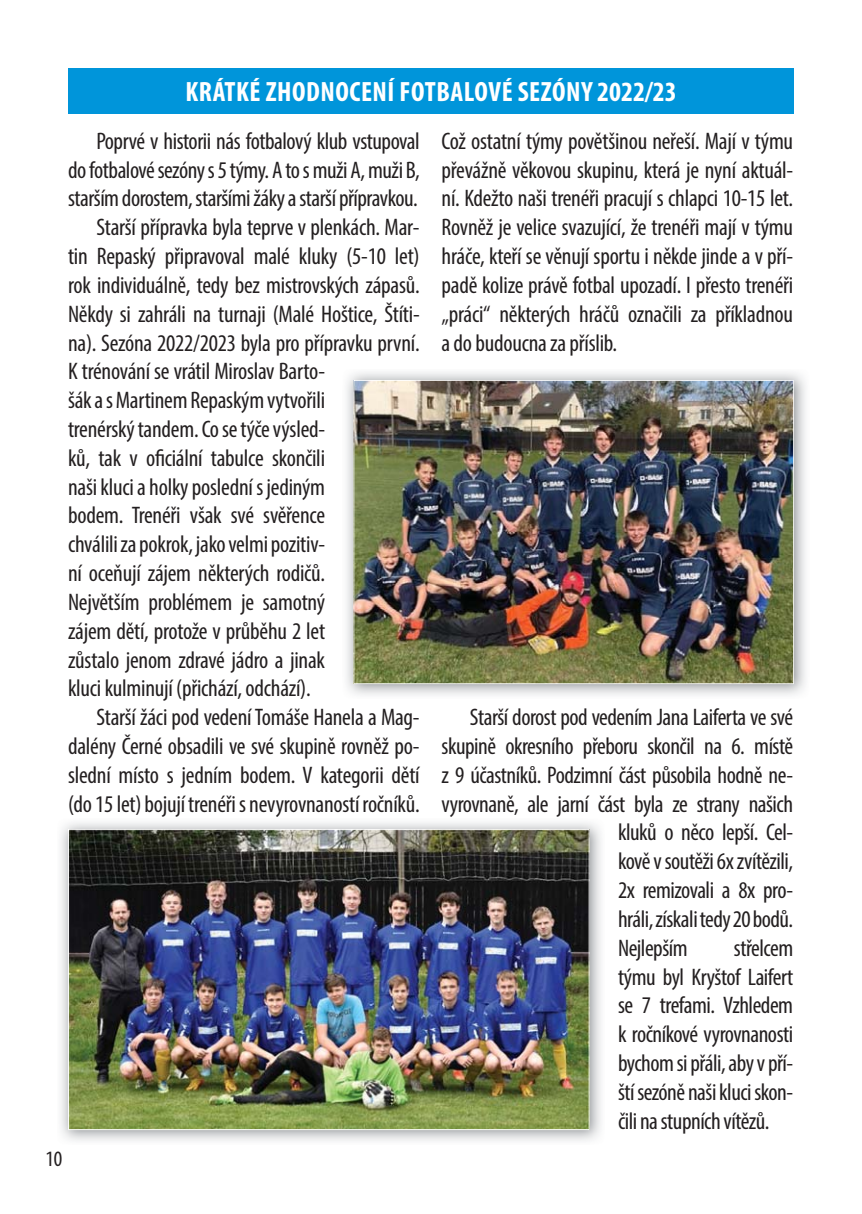
<style>
.page{position:relative;width:862px;height:1214px;background:#fff}
.page>*{position:absolute;margin:0;border:0;box-sizing:border-box;transform-origin:0 0}
.t1{font:700 condensed 28px "Myriad Pro";letter-spacing:.02em;color:#fff}
.t2{font:condensed 24px/28.8px "Myriad Pro";letter-spacing:-.01em;color:#231f20;text-align:justify}
.t3{font:condensed 22px "Myriad Pro";color:#231f20}
</style>
<div class="page">
<div style="left:68px;top:68px;width:726px;height:45px;background:#0095da"></div>
<img style="left:68px;top:829px;width:521px;height:300px">
<img style="left:353px;top:380px;width:441px;height:304px">
<p class="t1" style="left:185px;top:75px;width:493px">KRÁTKÉ ZHODNOCENÍ FOTBALOVÉ SEZÓNY 2022/23</p>
<p class="t2" style="left:96px;top:129px;width:325px">Poprvé v historii nás fotbalový klub vstupoval</p>
<p class="t2" style="left:68px;top:158px;width:353px">do fotbalové sezóny s 5 týmy. A to s muži A, muži B,</p>
<p class="t2" style="left:68px;top:186px;width:351px">starším dorostem, staršími žáky a starší přípravkou.</p>
<p class="t2" style="left:96px;top:215px;width:325px">Starší přípravka byla teprve v plenkách. Mar-</p>
<p class="t2" style="left:68px;top:244px;width:353px">tin Repaský připravoval malé kluky (5-10 let)</p>
<p class="t2" style="left:68px;top:273px;width:353px">rok individuálně, tedy bez mistrovských zápasů.</p>
<p class="t2" style="left:68px;top:302px;width:353px">Někdy si zahráli na turnaji (Malé Hoštice, Štíti-</p>
<p class="t2" style="left:68px;top:330px;width:353px">na). Sezóna 2022/2023 byla pro přípravku první.</p>
<p class="t2" style="left:68px;top:359px;width:258px">K trénování se vrátil Miroslav Barto-</p>
<p class="t2" style="left:68px;top:388px;width:259px">šák a s Martinem Repaským vytvořili</p>
<p class="t2" style="left:68px;top:417px;width:259px">trenérský tandem. Co se týče výsled-</p>
<p class="t2" style="left:68px;top:446px;width:258px">ků, tak v oficiální tabulce skončili</p>
<p class="t2" style="left:68px;top:474px;width:258px">naši kluci a holky poslední s jediným</p>
<p class="t2" style="left:68px;top:503px;width:259px">bodem. Trenéři však své svěřence</p>
<p class="t2" style="left:68px;top:532px;width:258px">chválili za pokrok, jako velmi pozitiv-</p>
<p class="t2" style="left:68px;top:561px;width:258px">ní oceňují zájem některých rodičů.</p>
<p class="t2" style="left:68px;top:590px;width:259px">Největším problémem je samotný</p>
<p class="t2" style="left:68px;top:618px;width:258px">zájem dětí, protože v průběhu 2 let</p>
<p class="t2" style="left:68px;top:647px;width:258px">zůstalo jenom zdravé jádro a jinak</p>
<p class="t2" style="left:68px;top:676px;width:244px">kluci kulminují (přichází, odchází).</p>
<p class="t2" style="left:96px;top:705px;width:325px">Starší žáci pod vedení Tomáše Hanela a Mag-</p>
<p class="t2" style="left:68px;top:734px;width:353px">dalény Černé obsadili ve své skupině rovněž po-</p>
<p class="t2" style="left:68px;top:762px;width:353px">slední místo s jedním bodem. V kategorii dětí</p>
<p class="t2" style="left:68px;top:791px;width:353px">(do 15 let) bojují trenéři s nevyrovnaností ročníků.</p>
<p class="t3" style="left:45px;top:1150px;width:18px">10</p>
<p class="t2" style="left:441px;top:129px;width:353px">Což ostatní týmy povětšinou neřeší. Mají v týmu převážně věkovou skupinu, která je nyní aktuál&shy;ní. Kdežto naši trenéři pracují s chlapci 10-15 let.<br>Rovněž je velice svazující, že trenéři mají v týmu hráče, kteří se věnují sportu i někde jinde a v pří&shy;padě kolize právě fotbal upozadí. I přesto trenéři „práci“ některých hráčů označili za příkladnou a do budoucna za příslib.</p>
<p class="t2" style="left:470px;top:705px;width:325px">Starší dorost pod vedením Jana Laiferta ve své</p>
<p class="t2" style="left:441px;top:734px;width:353px">skupině okresního přeboru skončil na 6. místě</p>
<p class="t2" style="left:441px;top:762px;width:353px">z 9 účastníků. Podzimní část působila hodně ne-</p>
<p class="t2" style="left:441px;top:791px;width:353px">vyrovnaně, ale jarní část byla ze strany našich</p>
<p class="t2" style="left:618px;top:820px;width:177px">kluků o něco lepší. Cel-</p>
<p class="t2" style="left:618px;top:849px;width:177px">kově v soutěži 6x zvítězili,</p>
<p class="t2" style="left:618px;top:878px;width:177px">2x remizovali a 8x pro-</p>
<p class="t2" style="left:618px;top:906px;width:177px">hráli, získali tedy 20 bodů.</p>
<p class="t2" style="left:618px;top:935px;width:71px">Nejlepším</p>
<p class="t2" style="left:618px;top:935px;width:177px;text-indent:116px">střelcem týmu byl Kryštof Laifert se 7 trefami. Vzhledem k ročníkové vyrovnanosti bychom si přáli, aby v pří&shy;ští sezóně naši kluci skon&shy;čili na stupních vítězů.</p>
</div>
